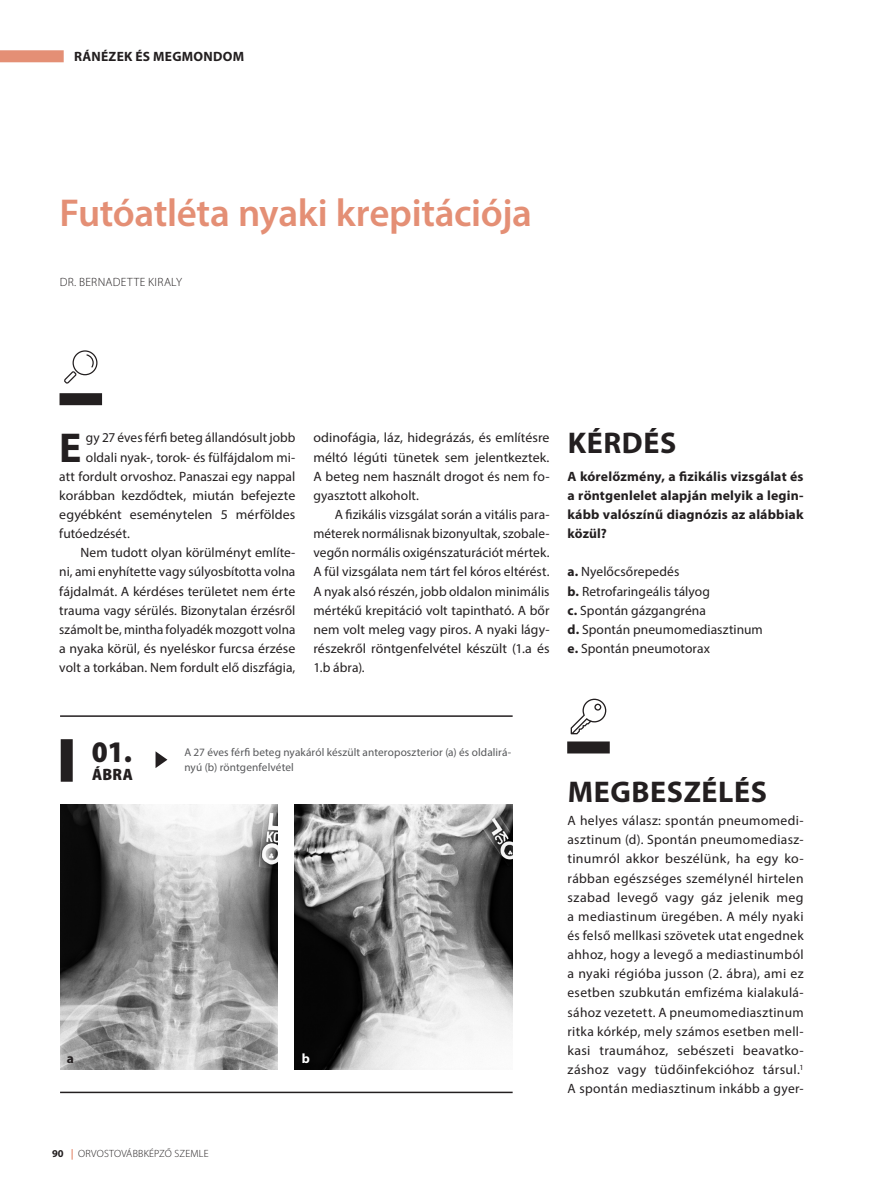
<style>
.page{position:relative;width:889px;height:1191px;background:#fff}
.page>*{position:absolute;margin:0;border:0;box-sizing:border-box;transform-origin:0 0}
.kenyér_iniciálé{font:700 41.85px "Myriad Pro";color:#231f20}
.főcím{font:600 39px "Myriad Pro";letter-spacing:-.01em;color:#e48f75}
.t1{font:700 30px "Myriad Pro";letter-spacing:.02em;color:#231f20}
.t2{font:900 semi-condensed 30px "Myriad Pro";color:#231f20}
.t3{font:900 semi-condensed 16.5px "Myriad Pro";color:#231f20}
.kenyér{font:13.5px/19.2px "Myriad Pro";letter-spacing:.005em;color:#231f20;text-align:justify}
.kenyér_tompa{font:13.5px/19.2px "Myriad Pro";letter-spacing:.005em;color:#231f20;text-align:justify}
.kenyér_iniciálé-2{font:13.5px "Myriad Pro";letter-spacing:.005em;color:#231f20}
.kenyér-2{font:700 13.5px/19.2px "Myriad Pro";letter-spacing:.01em;color:#231f20;text-align:justify}
.képaláírás{font:700 13.5px "Myriad Pro";color:#231f20}
.képaláírás-2{font:700 13.5px "Myriad Pro";color:#fff}
.szerzők_főcím_alatt{font:300 12px "Myriad Pro";letter-spacing:.03em;color:#231f20}
.képaláírás-3{font:11.25px/15px "Myriad Pro";letter-spacing:.01em;color:#57585a}
.t4{font:300 10.5px "Myriad Pro";letter-spacing:.02em;color:#231f20}
.s1{font-weight:700}
.s2{font-weight:700;color:#e48f75}
</style>
<div class="page">
<div style="left:0;top:50px;width:64px;height:12px;background:#e48f75"></div>
<svg style="left:64px;top:350px;width:33px;height:33px"></svg>
<div style="left:60px;top:393px;width:42px;height:12px;background:#231f20"></div>
<svg style="left:570px;top:698px;width:36px;height:36px"></svg>
<div style="left:567px;top:741px;width:43px;height:12px;background:#231f20"></div>
<div style="left:61px;top:739px;width:12px;height:42px;background:#231f20"></div>
<svg style="left:155px;top:751px;width:12px;height:17px"></svg>
<hr style="left:60px;top:1091px;width:452px;height:2px;background:#231f20">
<hr style="left:60px;top:715px;width:452px;height:2px;background:#231f20">
<img style="left:60px;top:804px;width:217px;height:265px">
<img style="left:295px;top:804px;width:218px;height:265px">
<p class="kenyér-2" style="left:74px;top:47px;width:172px">RÁNÉZEK ÉS MEGMONDOM</p>
<p class="főcím" style="left:60px;top:188px;width:474px">Futóatléta nyaki krepitációja</p>
<p class="szerzők_főcím_alatt" style="left:60px;top:275px;width:124px">DR. BERNADETTE KIRALY</p>
<p class="kenyér_iniciálé" style="left:59px;top:420px;width:24px">E</p>
<p class="kenyér_iniciálé-2" style="left:86px;top:429px;width:211px">gy 27 éves férfi beteg állandósult jobb</p>
<p class="kenyér_iniciálé-2" style="left:86px;top:448px;width:211px">oldali nyak-, torok- és fülfájdalom mi-</p>
<p class="kenyér_iniciálé-2" style="left:59px;top:468px;width:238px">att fordult orvoshoz. Panaszai egy nappal</p>
<p class="kenyér_iniciálé-2" style="left:59px;top:487px;width:238px">korábban kezdődtek, miután befejezte</p>
<p class="kenyér_iniciálé-2" style="left:59px;top:506px;width:238px">egyébként eseménytelen 5 mérföldes</p>
<p class="kenyér_iniciálé-2" style="left:59px;top:525px;width:72px">futóedzését.</p>
<p class="kenyér" style="left:59px;top:543px;width:238px;text-indent:21px">Nem tudott olyan körülményt említe&shy;ni, ami enyhítette vagy súlyosbította volna fájdalmát. A kérdéses területet nem érte trauma vagy sérülés. Bizonytalan érzésről számolt be, mintha folyadék mozgott volna a nyaka körül, és nyeléskor furcsa érzése volt a torkában. Nem fordult elő diszfágia,</p>
<p class="kenyér" style="left:313px;top:428px;width:238px">odinofágia, láz, hidegrázás, és említésre méltó légúti tünetek sem jelentkeztek.<br>A beteg nem használt drogot és nem fo&shy;gyasztott alkoholt.</p>
<p class="kenyér" style="left:313px;top:504px;width:238px;text-indent:21px">A fizikális vizsgálat során a vitális para&shy;méterek normálisnak bizonyultak, szobale&shy;vegőn normális oxigénszaturációt mértek.<br>A fül vizsgálata nem tárt fel kóros eltérést.<br>A nyak alsó részén, jobb oldalon minimális mértékű krepitáció volt tapintható. A bőr nem volt meleg vagy piros. A nyaki lágy&shy;részekről röntgenfelvétel készült (1.a és 1.b ábra).</p>
<p class="t1" style="left:568px;top:423px;width:110px">KÉRDÉS</p>
<p class="kenyér-2" style="left:567px;top:466px;width:238px">A kórelőzmény, a fizikális vizsgálat és a röntgenlelet alapján melyik a legin&shy;kább valószínű diagnózis az alábbiak közül?</p>
<p class="kenyér_tompa" style="left:567px;top:562px;width:113px"><span class="s1">a.</span> Nyelőcsőrepedés</p>
<p class="kenyér_tompa" style="left:567px;top:581px;width:144px"><span class="s1">b.</span> Retrofaringeális tályog</p>
<p class="kenyér_tompa" style="left:567px;top:600px;width:140px"><span class="s1">c.</span> Spontán gázgangréna</p>
<p class="kenyér_tompa" style="left:567px;top:619px;width:197px"><span class="s1">d.</span> Spontán pneumomediasztinum</p>
<p class="kenyér_tompa" style="left:567px;top:638px;width:144px"><span class="s1">e.</span> Spontán pneumotorax</p>
<p class="t2" style="left:92px;top:734px;width:42px">01.</p>
<p class="t3" style="left:92px;top:765px;width:42px">ÁBRA</p>
<p class="képaláírás-3" style="left:184px;top:744px;width:328px">A 27 éves férfi beteg nyakáról készült anteroposzterior (a) és oldalirá&shy;nyú (b) röntgenfelvétel</p>
<p class="képaláírás" style="left:67px;top:1050px;width:9px">a</p>
<p class="képaláírás-2" style="left:302px;top:1050px;width:10px">b</p>
<p class="t4" style="left:52px;top:1148px;width:158px"><span class="s1">90</span> <span class="s2">|</span> ORVOSTOVÁBBKÉPZŐ SZEMLE</p>
<p class="t1" style="left:568px;top:772px;width:201px">MEGBESZÉLÉS</p>
<p class="kenyér_tompa" style="left:567px;top:811px;width:238px">A helyes válasz: spontán pneumomedi&shy;asztinum (d). Spontán pneumomediasz&shy;tinumról akkor beszélünk, ha egy ko&shy;rábban egészséges személynél hirtelen szabad levegő vagy gáz jelenik meg a mediastinum üregében. A mély nyaki és felső mellkasi szövetek utat engednek ahhoz, hogy a levegő a mediastinumból a nyaki régióba jusson (2. ábra), ami ez esetben szubkután emfizéma kialakulá&shy;sához vezetett. A pneumomediasztinum ritka kórkép, mely számos esetben mell&shy;kasi traumához, sebészeti beavatko&shy;záshoz vagy tüdőinfekcióhoz társul.<sup>1<br></sup>A spontán mediasztinum inkább a gyer-</p>
</div>
